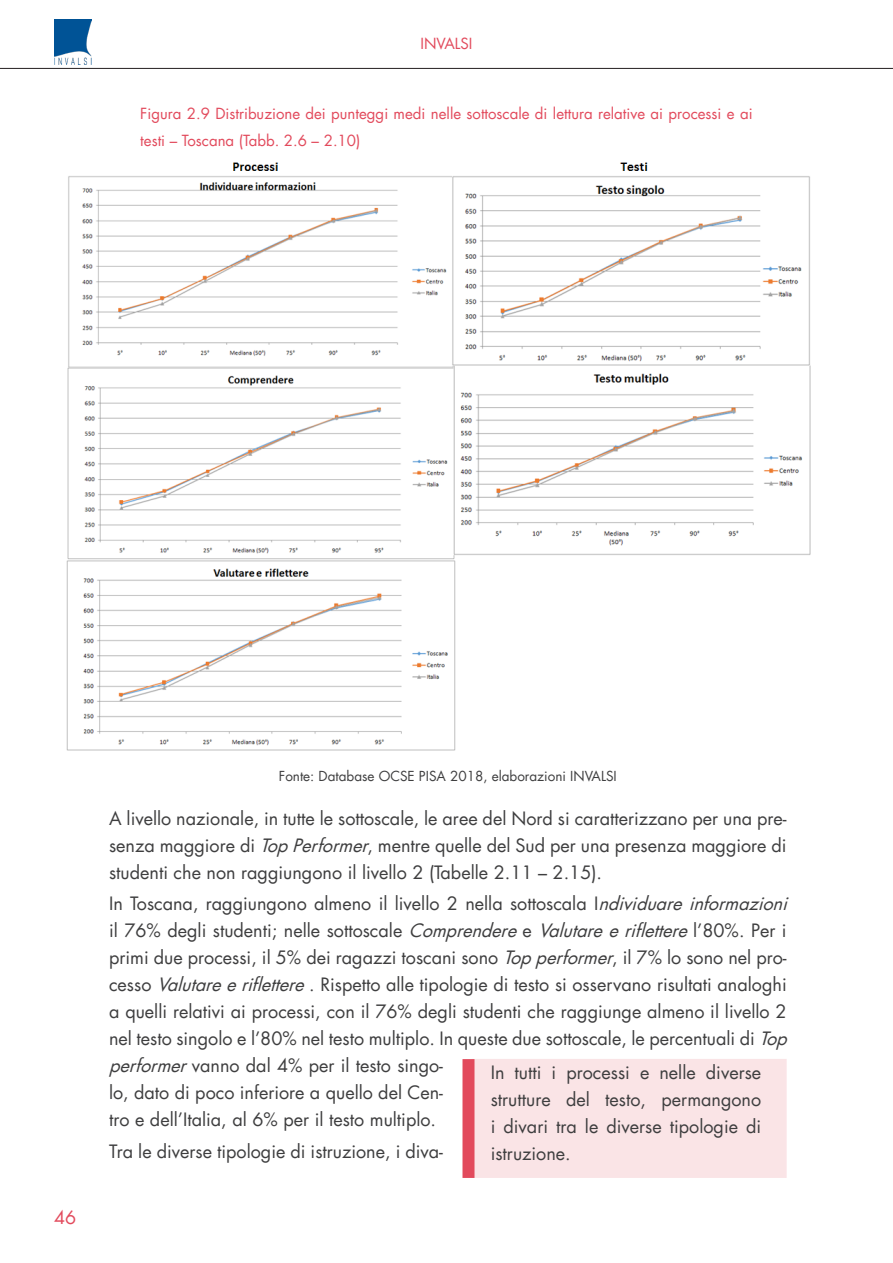
<style>
.page{position:relative;width:893px;height:1263px;background:#fff}
.page>*{position:absolute;margin:0;border:0;box-sizing:border-box;transform-origin:0 0}
.testo{font:18px/27px "Futura Std";color:#3e3e3f;text-align:justify}
.t1{font:18px "Futura Std";color:#e24a5c}
.x_didascalia_figure{font:15px/27px "Futura Std";color:#e24a5c}
.testo-2{font:13.5px "Futura Std";color:#3e3e3f}
.s1{font-style:italic}
</style>
<div class="page">
<hr style="left:0;top:68px;width:893px;height:1px;background:#231f20">
<img style="left:55px;top:20px;width:37px;height:45px">
<div style="left:462px;top:1059px;width:12px;height:119px;background:#e24a5c"></div>
<div style="left:472px;top:1059px;width:315px;height:119px;background:#fae4e6"></div>
<img style="left:66px;top:162px;width:745px;height:589px">
<p class="x_didascalia_figure" style="left:420px;top:30px;width:54px">INVALSI</p>
<p class="x_didascalia_figure" style="left:140px;top:100px;width:614px">Figura 2.9 Distribuzione dei punteggi medi nelle sottoscale di lettura relative ai processi e ai testi – Toscana (Tabb. 2.6 – 2.10)</p>
<p class="t1" style="left:54px;top:1206px;width:24px">46</p>
<p class="testo-2" style="left:279px;top:768px;width:339px">Fonte: Database OCSE PISA 2018, elaborazioni INVALSI</p>
<p class="testo" style="left:109px;top:805px;width:679px">A livello nazionale, in tutte le sottoscale, le aree del Nord si caratterizzano per una pre&shy;senza maggiore di <span class="s1">TopPerformer</span>, mentre quelle del Sud per una presenza maggiore di studenti che non raggiungono il livello 2 (Tabelle 2.11 – 2.15).</p>
<p class="testo" style="left:109px;top:890px;width:685px;text-align:left">In Toscana, raggiungono almeno il livello 2 nella sottoscala I<span class="s1">ndividuare informazioni </span>il 76% degli studenti; nelle sottoscale <span class="s1">Comprendere</span>e <span class="s1">Valutareeriflettere</span>l’80%. Per i primi due processi, il 5% dei ragazzi toscani sono <span class="s1">Topperformer</span>, il 7% lo sono nel pro&shy;cesso <span class="s1">Valutareeriflettere</span>. Rispetto alle tipologie di testo si osservano risultati analoghi a quelli relativi ai processi, con il 76% degli studenti che raggiunge almeno il livello 2 nel testo singolo e l’80% nel testo multiplo. In queste due sottoscale, le percentuali di <span class="s1">Top performer</span>vanno dal 4% per il testo singo-<br>lo, dato di poco inferiore a quello del Cen-<br>tro e dell’Italia, al 6% per il testo multiplo.</p>
<p class="testo" style="left:109px;top:1138px;width:335px">Tra le diverse tipologie di istruzione, i diva-</p>
<p class="testo" style="left:491px;top:1059px;width:272px">In tutti i processi e nelle diverse strutture del testo, permangono i divari tra le diverse tipologie di istruzione.</p>
</div>
